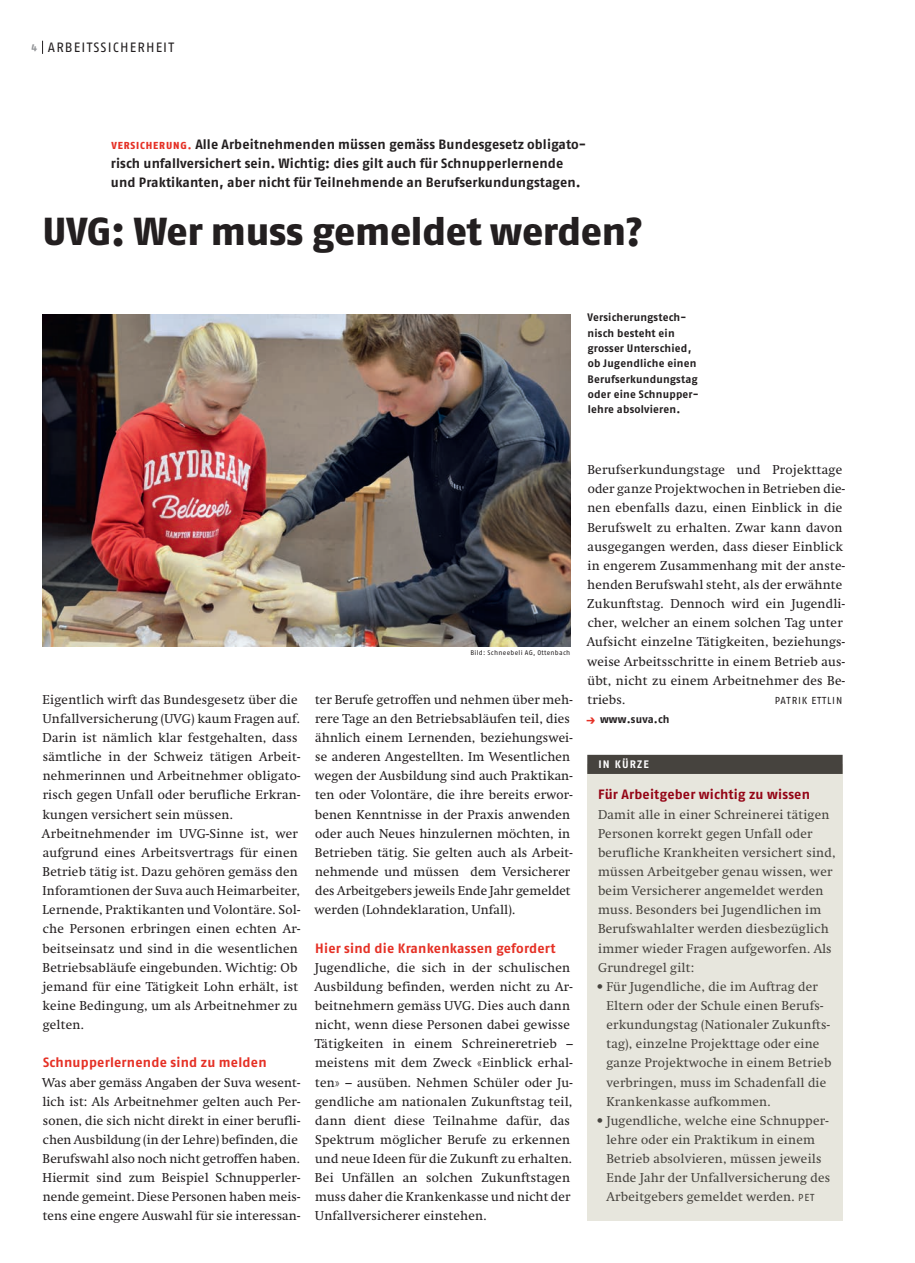
<style>
.page{position:relative;width:915px;height:1263px;background:#fff}
.page>*{position:absolute;margin:0;border:0;box-sizing:border-box;transform-origin:0 0}
.t1{font:800 39px "Fago OT";letter-spacing:-.01em;color:#231f20}
.t2{font:700 13.5px/19.2px "Fago OT";letter-spacing:.01em;color:#231f20}
.t3{font:700 13.5px "Fago OT";letter-spacing:.02em;color:#e53025}
.t4{font:700 13.5px "Fago OT";letter-spacing:.015em;color:#940415}
.t5{font:13.5px "Fago OT";letter-spacing:.085em;color:#231f20}
.t6{font:12.75px/19.2px "Swift";letter-spacing:.02em;color:#231f20}
.t7{font:12.75px/19.2px "Swift";letter-spacing:.02em;color:#46433e}
.t8{font:700 10.8px/15.3px "Fago OT";letter-spacing:.02em;color:#231f20}
.t9{font:700 10.8px "Fago OT";letter-spacing:.11em;color:#fff}
.t10{font:10.2px "Fago OT";color:#231f20}
.t11{font:6.75px "Fago OT";letter-spacing:.045em;color:#231f20}
.s1{font-weight:700;font-size:10.2px;color:#939598}
.s2{font-weight:800;font-size:10.2px;color:#e53025}
.s3{font-size:12px;color:#e53025}
.s4{font-family:"Fago OT";font-size:10.2px}
</style>
<div class="page">
<svg style="left:42px;top:41px;width:1px;height:13px"></svg>
<img style="left:43px;top:315px;width:527px;height:331px">
<div style="left:587px;top:764px;width:255px;height:456px;background:#e7e6dd"></div>
<div style="left:587px;top:755px;width:255px;height:19px;background:#46433e"></div>
<p class="t5" style="left:32px;top:39px;width:144px"><span class="s1">4</span> Arbeitssicherheit</p>
<p class="t2" style="left:111px;top:134px;width:476px"><span class="s2">VERSICHERUNG.</span> Alle Arbeitnehmenden müssen gemäss Bundesgesetz obligato&shy;risch unfallversichert sein. Wichtig: dies gilt auch für Schnupperlernende und Praktikanten, aber nicht für Teilnehmende an Berufserkundungstagen.</p>
<h1 class="t1" style="left:43px;top:207px;width:602px">UVG: Wer muss gemeldet werden?</h1>
<p class="t8" style="left:587px;top:310px;width:113px">Versicherungstech&shy;nisch besteht ein grosser Unterschied, ob Jugendliche einen<br>Berufserkundungstag oder eine Schnupper&shy;lehre absolvieren.</p>
<p class="t6" style="left:42px;top:690px;width:260px">Eigentlich wirft das Bundesgesetz über die Unfallversicherung (UVG) kaum Fragen auf.<br>Darin ist nämlich klar festgehalten, dass sämtliche in der Schweiz tätigen Arbeit&shy;nehmerinnen und Arbeitnehmer obligato&shy;risch gegen Unfall oder berufliche Erkran&shy;kungen versichert sein müssen.<br>Arbeitnehmender im UVG-Sinne ist, wer aufgrund eines Arbeitsvertrags für einen Betrieb tätig ist. Dazu gehören gemäss den Inforamtionen der Suva auch Heimarbeiter, Lernende, Praktikanten und Volontäre. Sol&shy;che Personen erbringen einen echten Ar&shy;beitseinsatz und sind in die wesentlichen Betriebsabläufe eingebunden. Wichtig: Ob jemand für eine Tätigkeit Lohn erhält, ist keine Bedingung, um als Arbeitnehmer zu gelten.</p>
<p class="t3" style="left:43px;top:1054px;width:225px">Schnupperlernende sind zu melden</p>
<p class="t6" style="left:42px;top:1073px;width:259px">Was aber gemäss Angaben der Suva wesent&shy;lich ist: Als Arbeitnehmer gelten auch Per&shy;sonen, die sich nicht direkt in einer berufli&shy;chen Ausbildung (in der Lehre) befinden, die Berufswahl also noch nicht getroffen haben.<br>Hiermit sind zum Beispiel Schnupperler&shy;nende gemeint. Diese Personen haben meis&shy;tens eine engere Auswahl für sie interessan-</p>
<p class="t11" style="left:470px;top:648px;width:101px">Bild: Schneebeli AG, Ottenbach</p>
<p class="t6" style="left:314px;top:690px;width:259px">ter Berufe getroffen und nehmen über meh&shy;rere Tage an den Betriebsabläufen teil, dies ähnlich einem Lernenden, beziehungswei&shy;se anderen Angestellten. Im Wesentlichen wegen der Ausbildung sind auch Praktikan&shy;ten oder Volontäre, die ihre bereits erwor&shy;benen Kenntnisse in der Praxis anwenden oder auch Neues hinzulernen möchten, in Betrieben tätig. Sie gelten auch als Arbeit&shy;nehmende und müssen dem Versicherer des Arbeitgebers jeweils Ende Jahr gemeldet werden (Lohndeklaration, Unfall).</p>
<p class="t3" style="left:315px;top:940px;width:242px">Hier sind die Krankenkassen gefordert</p>
<p class="t6" style="left:314px;top:958px;width:260px">Jugendliche, die sich in der schulischen Ausbildung befinden, werden nicht zu Ar&shy;beitnehmern gemäss UVG. Dies auch dann nicht, wenn diese Personen dabei gewisse Tätigkeiten in einem Schreineretrieb – meistens mit dem Zweck «Einblick erhal&shy;ten» – ausüben. Nehmen Schüler oder Ju&shy;gendliche am nationalen Zukunftstag teil, dann dient diese Teilnahme dafür, das Spektrum möglicher Berufe zu erkennen und neue Ideen für die Zukunft zu erhalten.<br>Bei Unfällen an solchen Zukunftstagen muss daher die Krankenkasse und nicht der Unfallversicherer einstehen.</p>
<p class="t6" style="left:586px;top:460px;width:260px">Berufserkundungstage und Projekttage oder ganze Projektwochen in Betrieben die&shy;nen ebenfalls dazu, einen Einblick in die Berufswelt zu erhalten. Zwar kann davon ausgegangen werden, dass dieser Einblick in engerem Zusammenhang mit der anste&shy;henden Berufswahl steht, als der erwähnte Zukunftstag. Dennoch wird ein Jugendli&shy;cher, welcher an einem solchen Tag unter Aufsicht einzelne Tätigkeiten, beziehungs&shy;weise Arbeitsschritte in einem Betrieb aus&shy;übt, nicht zu einem Arbeitnehmer des Be&shy;triebs.</p>
<p class="t10" style="left:774px;top:694px;width:69px">PATRI K ETTLIN</p>
<p class="t8" style="left:585px;top:711px;width:85px"><span class="s3">→</span> www.suva.ch</p>
<p class="t9" style="left:598px;top:758px;width:52px">IN KÜRZE</p>
<p class="t4" style="left:598px;top:787px;width:213px">Für Arbeitgeber wichtig zu wissen</p>
<p class="t7" style="left:597px;top:805px;width:239px">Damit alle in einer Schreinerei tätigen Personen korrekt gegen Unfall oder berufliche Krankheiten versichert sind, müssen Arbeitgeber genau wissen, wer beim Versicherer angemeldet werden muss. Besonders bei Jugendlichen im Berufswahlalter werden diesbezüglich immer wieder Fragen aufgeworfen. Als Grundregel gilt:</p>
<p class="t7" style="left:606px;top:977px;width:226px;text-indent:-10px">• Für Jugendliche, die im Auftrag der Eltern oder der Schule einen Berufs&shy;erkundungstag (Nationaler Zukunfts&shy;tag), einzelne Projekttage oder eine ganze Projektwoche in einem Betrieb verbringen, muss im Schadenfall die Krankenkasse aufkommen.</p>
<p class="t7" style="left:606px;top:1111px;width:225px;text-indent:-10px">• Jugendliche, welche eine Schnupper&shy;lehre oder ein Praktikum in einem Betrieb absolvieren, müssen jeweils Ende Jahr der Unfallversicherung des Arbeitgebers gemeldet werden. <span class="s4">PET</span></p>
</div>
